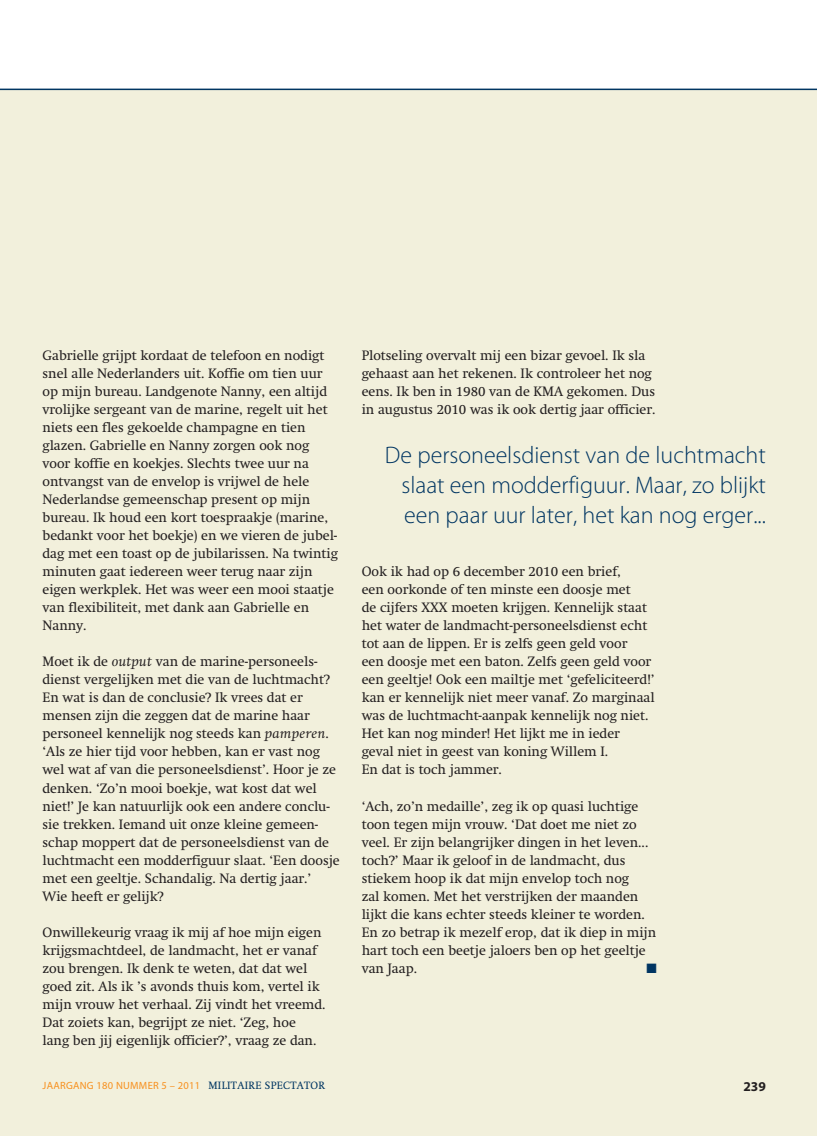
<style>
.page{position:relative;width:817px;height:1136px;background:#fff}
.page>*{position:absolute;margin:0;border:0;box-sizing:border-box;transform-origin:0 0}
.t1{font:300 24px/30px "Myriad Pro";color:#003562;text-align:justify}
.t2{font:13.5px/18px "Swift";color:#231f20}
.t3{font:700 13.5px "Myriad Pro";color:#231f20}
.t4{font:13.5px "Zapf Dingbats";color:#003562}
.t5{font:10.5px "Myriad Pro";letter-spacing:.025em;color:#f7901e}
.s1{font-style:italic}
.s2{font-family:"Swift";color:#003562}
</style>
<div class="page">
<div style="left:0;top:89px;width:816px;height:1046px;background:#f2f0dc"></div>
<hr style="left:0;top:89px;width:816px;height:1px;background:#003562">
<p class="t2" style="left:43px;top:347px;width:297px">Gabrielle grijpt kordaat de telefoon en nodigt snel alle Nederlanders uit. Koffie om tien uur op mijn bureau. Landgenote Nanny, een altijd vrolijke sergeant van de marine, regelt uit het niets een fles gekoelde champagne en tien glazen. Gabrielle en Nanny zorgen ook nog voor koffie en koekjes. Slechts twee uur na ontvangst van de envelop is vrijwel de hele Nederlandse gemeenschap present op mijn bureau. Ik houd een kort toespraakje (marine, bedankt voor het boekje) en we vieren de jubel&shy;dag met een toast op de jubilarissen. Na twintig minuten gaat iedereen weer terug naar zijn eigen werkplek. Het was weer een mooi staatje van flexibiliteit, met dank aan Gabrielle en Nanny.</p>
<p class="t2" style="left:43px;top:653px;width:299px">Moet ik de <span class="s1">output</span> van de marine-personeels&shy;dienst vergelijken met die van de luchtmacht?<br>En wat is dan de conclusie? Ik vrees dat er mensen zijn die zeggen dat de marine haar personeel kennelijk nog steeds kan <span class="s1">pamperen</span>. ‘Als ze hier tijd voor hebben, kan er vast nog wel wat af van die personeelsdienst’. Hoor je ze denken. ‘Zo’n mooi boekje, wat kost dat wel niet!’ Je kan natuurlijk ook een andere conclu&shy;sie trekken. Iemand uit onze kleine gemeen&shy;schap moppert dat de personeelsdienst van de luchtmacht een modderfiguur slaat. ‘Een doosje met een geeltje. Schandalig. Na dertig jaar.’<br>Wie heeft er gelijk?</p>
<p class="t2" style="left:43px;top:923px;width:284px">Onwillekeurig vraag ik mij af hoe mijn eigen krijgsmachtdeel, de landmacht, het er vanaf zou brengen. Ik denk te weten, dat dat wel goed zit. Als ik ’s avonds thuis kom, vertel ik mijn vrouw het verhaal. Zij vindt het vreemd.<br>Dat zoiets kan, begrijpt ze niet. ‘Zeg, hoe lang ben jij eigenlijk officier?’, vraag ze dan.</p>
<p class="t2" style="left:361px;top:347px;width:295px">Plotseling overvalt mij een bizar gevoel. Ik sla gehaast aan het rekenen. Ik controleer het nog eens. Ik ben in 1980 van de KMA gekomen. Dus in augustus 2010 was ik ook dertig jaar officier.</p>
<h1 class="t1" style="left:401px;top:439px;width:366px;text-indent:-16px">De personeelsdienst van de luchtmacht slaat een modderfiguur. Maar, zo blijkt een paar uur later, het kan nog erger...</h1>
<p class="t2" style="left:361px;top:563px;width:294px">Ook ik had op 6 december 2010 een brief,<br>een oorkonde of ten minste een doosje met<br>de cijfers XXX moeten krijgen. Kennelijk staat het water de landmacht-personeelsdienst echt tot aan de lippen. Er is zelfs geen geld voor<br>een doosje met een baton. Zelfs geen geld voor een geeltje! Ook een mailtje met ‘gefeliciteerd!’ kan er kennelijk niet meer vanaf. Zo marginaal was de luchtmacht-aanpak kennelijk nog niet.<br>Het kan nog minder! Het lijkt me in ieder geval niet in geest van koning Willem I.<br>En dat is toch jammer.</p>
<p class="t2" style="left:361px;top:797px;width:296px">‘Ach, zo’n medaille’, zeg ik op quasi luchtige toon tegen mijn vrouw. ‘Dat doet me niet zo veel. Er zijn belangrijker dingen in het leven... toch?’ Maar ik geloof in de landmacht, dus stiekem hoop ik dat mijn envelop toch nog<br>zal komen. Met het verstrijken der maanden lijkt die kans echter steeds kleiner te worden.<br>En zo betrap ik mezelf erop, dat ik diep in mijn hart toch een beetje jaloers ben op het geeltje van Jaap.</p>
<p class="t4" style="left:646px;top:961px;width:12px">■</p>
<p class="t5" style="left:43px;top:1078px;width:284px">JAARGANG 180 NUMMER 5 – 2011 <span class="s2">MILITAIRE SPECTATOR</span></p>
<p class="t3" style="left:743px;top:1081px;width:24px">239</p>
</div>
